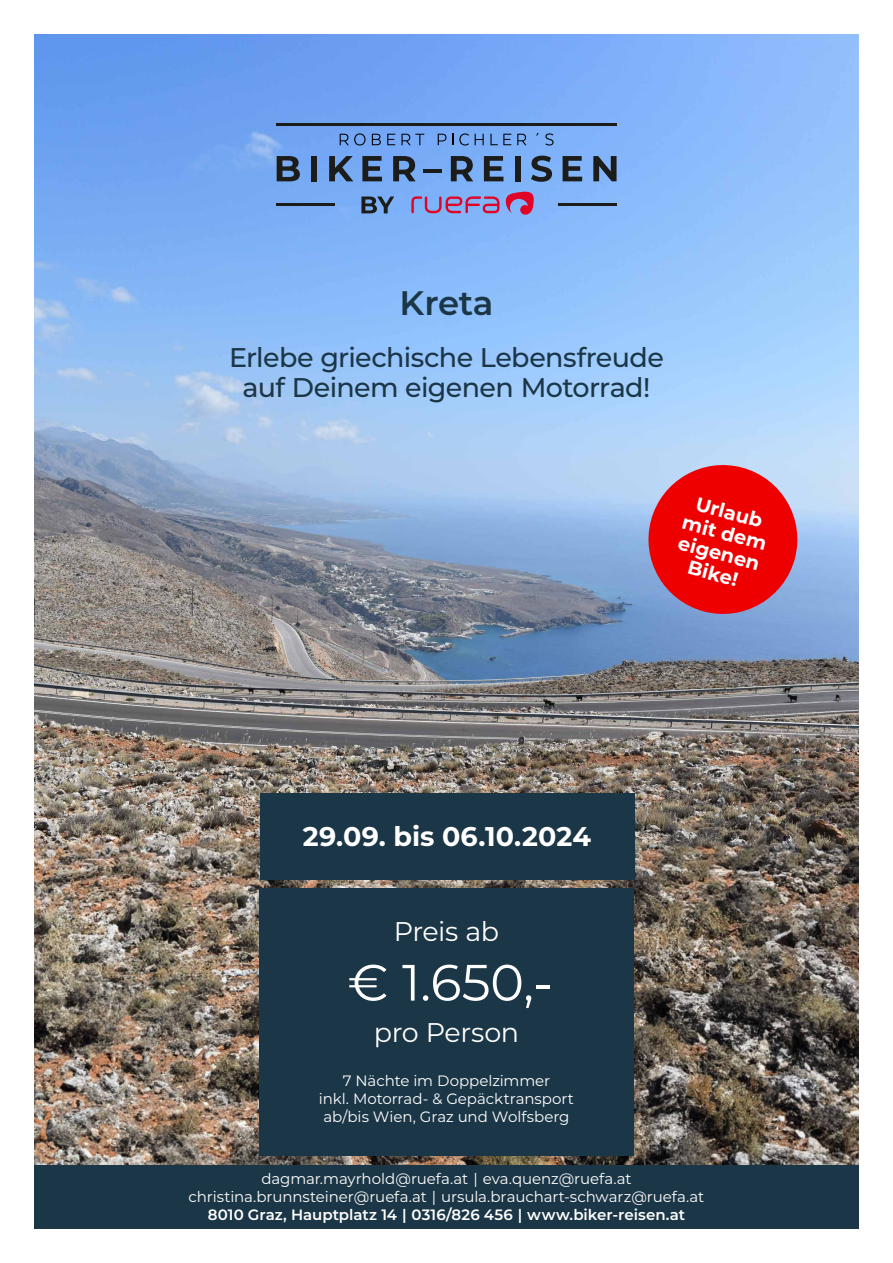
<style>
.page{position:relative;width:893px;height:1263px;background:#fff}
.page>*{position:absolute;margin:0;border:0;box-sizing:border-box;transform-origin:0 0}
.t1{font:51px "Montserrat";color:#fff}
.t2{font:600 34.05px "Montserrat";letter-spacing:-.01em;color:#1b3646}
.t3{font:500 27px/30px "Montserrat";letter-spacing:-.025em;color:#1b3646;text-align:center}
.t4{font:700 27px "Montserrat";letter-spacing:.005em;color:#fff}
.t5{font:27px "Montserrat";letter-spacing:-.015em;color:#fff}
.t6{font:700 19.5px/21px "Montserrat";color:#fff;text-align:center}
.t7{font:15px/18px "Montserrat";letter-spacing:-.005em;color:#fff;text-align:center}
.t8{font:600 15px "Montserrat";color:#fff}
</style>
<div class="page">
<img style="left:34px;top:34px;width:825px;height:1131px">
<svg style="left:640px;top:457px;width:165px;height:165px;background:#d14453"></svg>
<div style="left:34px;top:1165px;width:825px;height:64px;background:#1b3646"></div>
<div style="left:259px;top:888px;width:375px;height:268px;background:#1b3646"></div>
<div style="left:260px;top:793px;width:374px;height:87px;background:#1b3646"></div>
<svg style="left:277px;top:156px;width:23px;height:25px"></svg>
<div style="left:311px;top:156px;width:6px;height:25px;background:#1c1c1a"></div>
<svg style="left:329px;top:156px;width:24px;height:25px"></svg>
<svg style="left:362px;top:156px;width:20px;height:25px"></svg>
<svg style="left:393px;top:156px;width:23px;height:25px"></svg>
<hr style="left:423px;top:169px;width:18px;height:4px;background:#1c1c1a">
<svg style="left:451px;top:156px;width:22px;height:25px"></svg>
<svg style="left:484px;top:156px;width:19px;height:25px"></svg>
<div style="left:515px;top:156px;width:5px;height:25px;background:#1c1c1a"></div>
<svg style="left:531px;top:156px;width:21px;height:26px"></svg>
<svg style="left:563px;top:156px;width:19px;height:25px"></svg>
<svg style="left:593px;top:156px;width:24px;height:25px"></svg>
<svg style="left:361px;top:197px;width:33px;height:16px"></svg>
<svg style="left:505px;top:191px;width:29px;height:24px"></svg>
<svg style="left:411px;top:196px;width:88px;height:17px"></svg>
<hr style="left:277px;top:203px;width:58px;height:3px;background:#1c1c1a">
<hr style="left:558px;top:203px;width:59px;height:3px;background:#1c1c1a">
<svg style="left:340px;top:133px;width:25px;height:13px"></svg>
<svg style="left:372px;top:134px;width:9px;height:11px"></svg>
<svg style="left:387px;top:134px;width:8px;height:11px"></svg>
<svg style="left:401px;top:134px;width:23px;height:11px"></svg>
<svg style="left:438px;top:134px;width:8px;height:11px"></svg>
<svg style="left:459px;top:133px;width:10px;height:13px"></svg>
<svg style="left:475px;top:134px;width:9px;height:11px"></svg>
<svg style="left:490px;top:134px;width:21px;height:11px"></svg>
<svg style="left:517px;top:134px;width:9px;height:11px"></svg>
<svg style="left:545px;top:133px;width:9px;height:13px"></svg>
<hr style="left:276px;top:123px;width:341px;height:3px;background:#1c1c1a">
<h2 class="t2" style="left:400px;top:279px;width:95px">Kreta</h2>
<h3 class="t3" style="left:229px;top:341px;width:436px">Erlebe griechische Lebensfreude auf Deinem eigenen Motorrad!</h3>
<h3 class="t6" style="left:691px;top:490px;width:88px;rotate:15deg">Urlaub mit dem eigenen<br>Bike!</h3>
<h3 class="t4" style="left:303px;top:817px;width:290px">29.09. bis 06.10.2024</h3>
<h3 class="t5" style="left:394px;top:913px;width:107px">Preis ab</h3>
<h1 class="t1" style="left:348px;top:947px;width:206px">€ 1.650,-</h1>
<h3 class="t5" style="left:374px;top:1014px;width:147px">pro Person</h3>
<p class="t7" style="left:319px;top:1071px;width:257px">7 Nächte im Doppelzimmer<br>inkl. Motorrad- &amp; Gepäcktransport ab/bis Wien, Graz und Wolfsberg</p>
<p class="t7" style="left:189px;top:1169px;width:517px">dagmar.mayrhold@ruefa.at | eva.quenz@ruefa.at christina.brunnsteiner@ruefa.at | ursula.brauchart-schwarz@ruefa.at</p>
<p class="t8" style="left:208px;top:1204px;width:479px">8010 Graz, Hauptplatz 14 | 0316/826 456 | www.biker-reisen.at</p>
</div>
